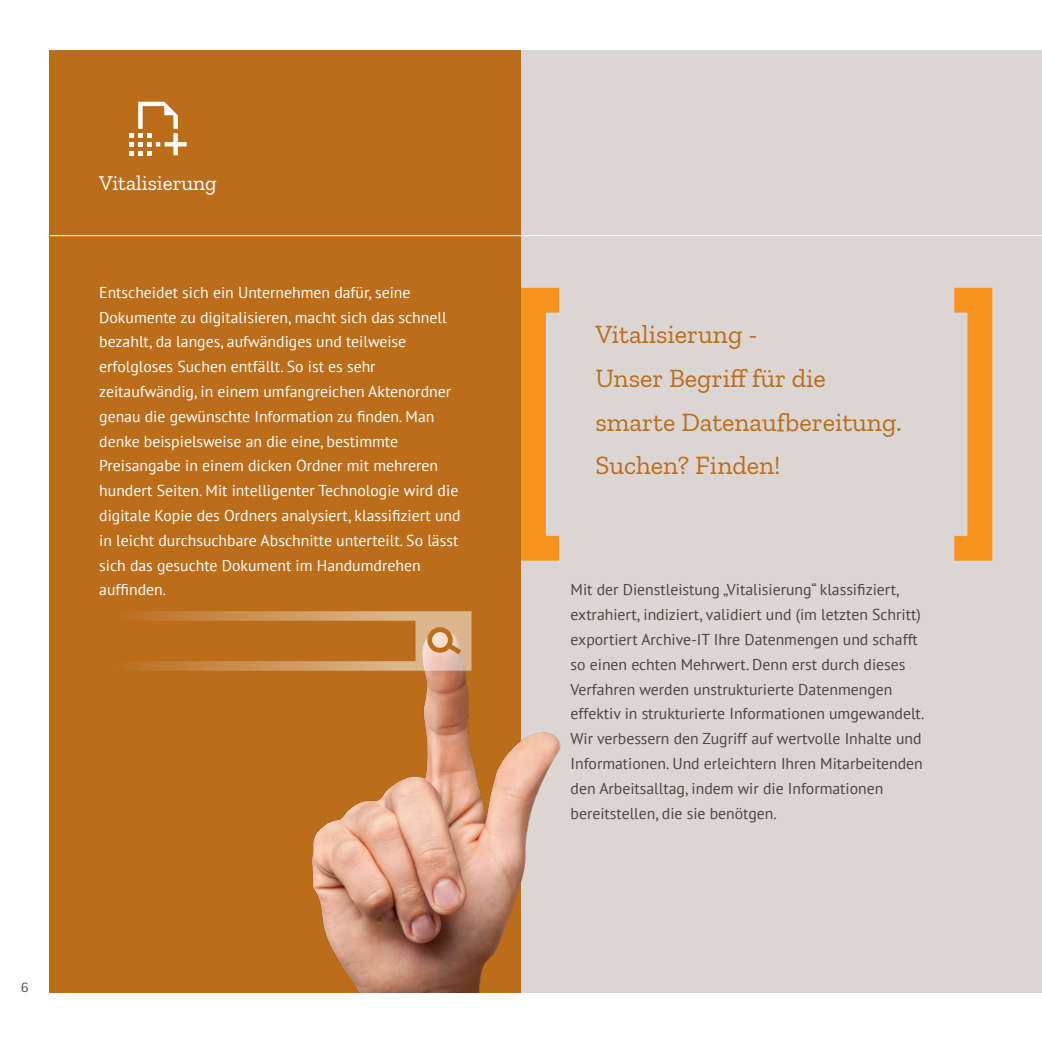
<style>
.page{position:relative;width:1042px;height:1042px;background:#fff}
.page>*{position:absolute;margin:0;border:0;box-sizing:border-box;transform-origin:0 0}
.t1{font:26.25px "Zilla Slab";color:#bb6d1a}
.t2{font:21px "Zilla Slab";color:#fff}
.t3{font:15.75px/24.8px "PT Sans";color:#fff}
.t4{font:15.75px/24.8px "PT Sans";color:#50433d}
.t5{font:14px "Zilla Slab";color:#50433d}
</style>
<div class="page">
<div style="left:50px;top:50px;width:992px;height:942px;background:#dbd6d4"></div>
<div style="left:50px;top:50px;width:471px;height:942px;background:#bb6d1a"></div>
<img style="left:312px;top:611px;width:249px;height:381px">
<svg style="left:138px;top:611px;width:333px;height:60px"></svg>
<hr style="left:50px;top:235px;width:992px;height:1px;background:#fff">
<svg style="left:129px;top:102px;width:58px;height:53px"></svg>
<svg style="left:954px;top:288px;width:38px;height:273px"></svg>
<svg style="left:521px;top:288px;width:38px;height:273px"></svg>
<p class="t5" style="left:21px;top:980px;width:9px">6</p>
<p class="t2" style="left:99px;top:171px;width:119px">Vitalisierung</p>
<p class="t3" style="left:99px;top:279px;width:313px">Entscheidet sich ein Unternehmen dafür, seine</p>
<p class="t3" style="left:99px;top:304px;width:349px">Dokumente zu digitalisieren, macht sich das schnell</p>
<p class="t3" style="left:99px;top:329px;width:308px">bezahlt, da langes, aufwändiges und teilweise</p>
<p class="t3" style="left:99px;top:354px;width:353px">erfolgloses Suchen entfällt. So ist es sehr zeitaufwändig, in einem umfangreichen Aktenordner</p>
<p class="t3" style="left:99px;top:403px;width:337px">genau die gewünschte Information zu finden. Man</p>
<p class="t3" style="left:99px;top:428px;width:300px">denke beispielsweise an die eine, bestimmte</p>
<p class="t3" style="left:99px;top:453px;width:340px">Preisangabe in einem dicken Ordner mit mehreren</p>
<p class="t3" style="left:99px;top:478px;width:361px">hundert Seiten. Mit intelligenter Technologie wird die</p>
<p class="t3" style="left:99px;top:503px;width:363px">digitale Kopie des Ordners analysiert, klassifiziert und</p>
<p class="t3" style="left:99px;top:527px;width:361px">in leicht durchsuchbare Abschnitte unterteilt. So lässt</p>
<p class="t3" style="left:99px;top:552px;width:323px">sich das gesuchte Dokument im Handumdrehen</p>
<p class="t3" style="left:99px;top:577px;width:68px">auffinden.</p>
<p class="t4" style="left:570px;top:577px;width:355px">Mit der Dienstleistung „Vitalisierung“ klassifiziert, extrahiert, indiziert, validiert und (im letzten Schritt) exportiert Archive-IT Ihre Datenmengen und schafft so einen echten Mehrwert. Denn erst durch dieses Verfahren werden unstrukturierte Datenmengen effektiv in strukturierte Informationen umgewandelt.<br>Wir verbessern den Zugriff auf wertvolle Inhalte und Informationen. Und erleichtern Ihren Mitarbeitenden den Arbeitsalltag, indem wir die Informationen bereitstellen, die sie benötgen.</p>
<p class="t1" style="left:595px;top:320px;width:164px">Vitalisierung -</p>
<p class="t1" style="left:595px;top:364px;width:232px">Unser Begriff für die</p>
<p class="t1" style="left:595px;top:407px;width:308px">smarte Datenaufbereitung.</p>
<p class="t1" style="left:595px;top:451px;width:187px">Suchen? Finden!</p>
</div>
